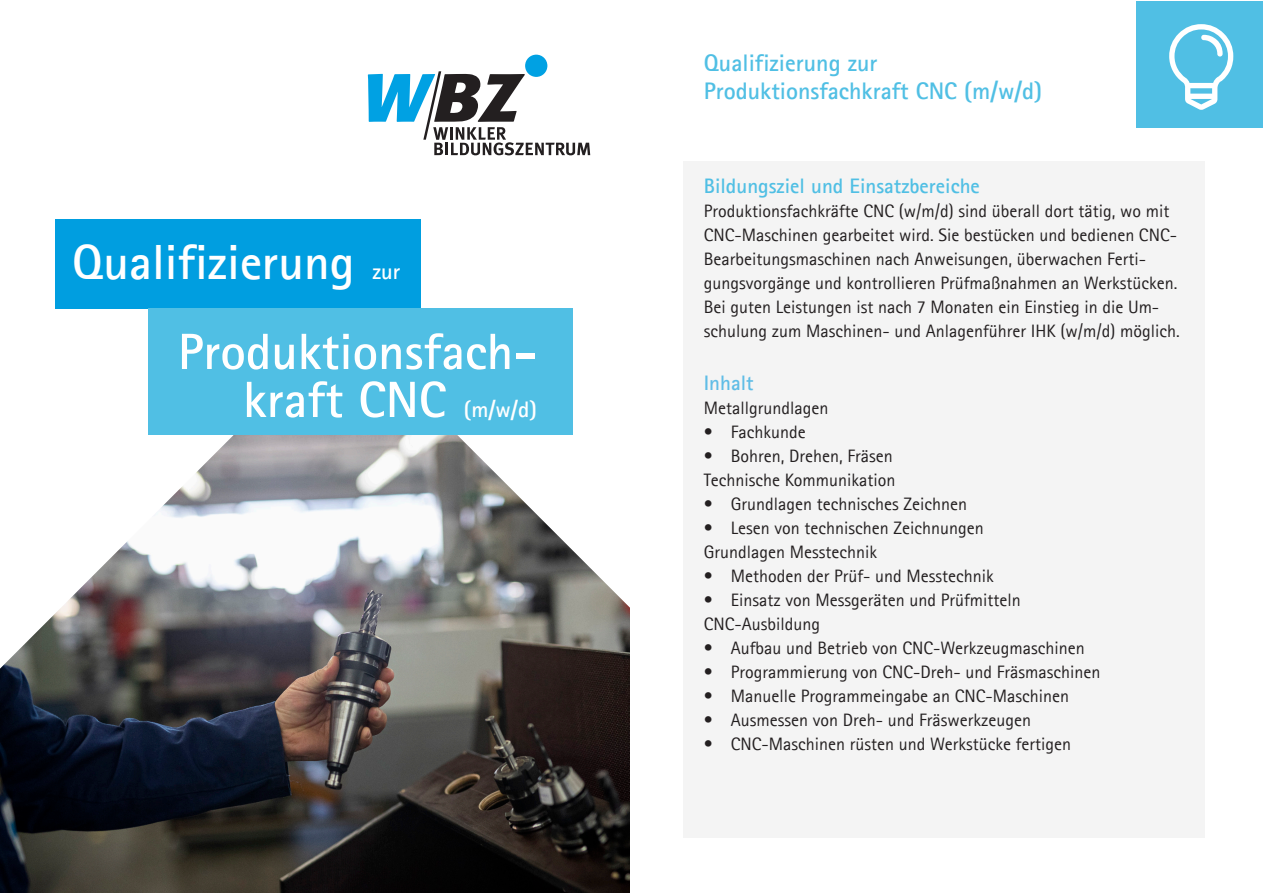
<style>
.page{position:relative;width:1263px;height:893px;background:#fff}
.page>*{position:absolute;margin:0;border:0;box-sizing:border-box;transform-origin:0 0}
.t1{font:700 51px/48px "Agfa Rotis Sans Serif";color:#fff;text-align:center}
.t2{font:700 49.5px "Agfa Rotis Sans Serif";color:#fff}
.t3{font:700 24px "Agfa Rotis Sans Serif";color:#50bfe4}
.t4{font:700 22.5px "Agfa Rotis Sans Serif";color:#fff}
.t5{font:700 21px "Agfa Rotis Sans Serif";color:#50bfe4}
.t6{font:700 21px "Agfa Rotis Sans Serif";color:#60bde6}
.t7{font:18px/24px "Agfa Rotis Sans Serif";color:#231f20}
.s1{font-size:22.5px}
</style>
<div class="page">
<img style="left:0;top:420px;width:630px;height:473px">
<div style="left:55px;top:219px;width:366px;height:90px;background:#009ee0"></div>
<div style="left:148px;top:309px;width:424px;height:126px;background:#50bfe4"></div>
<div style="left:525px;top:55px;width:22px;height:22px;background:#00a1e3;border-radius:50%"></div>
<svg style="left:368px;top:71px;width:222px;height:84px"></svg>
<div style="left:683px;top:161px;width:522px;height:676px;background:#f4f4f4"></div>
<div style="left:1137px;top:2px;width:126px;height:126px;background:#50bfe4"></div>
<p class="t2" style="left:72px;top:231px;width:329px">Qualifizierung <span class="s1">zur</span></p>
<p class="t1" style="left:178px;top:327px;width:360px">Produktionsfach&shy;kraft CNC</p>
<p class="t4" style="left:464px;top:395px;width:74px">(m/w/d)</p>
<p class="t3" style="left:704px;top:47px;width:175px">Qualifizierung zur</p>
<p class="t3" style="left:704px;top:76px;width:340px">Produktionsfachkraft CNC (m/w/d)</p>
<p class="t5" style="left:704px;top:173px;width:278px">Bildungsziel und Einsatzbereiche</p>
<p class="t7" style="left:704px;top:199px;width:475px">Produktionsfachkräfte CNC (w/m/d) sind überall dort tätig, wo mit CNC-Maschinen gearbeitet wird. Sie bestücken und bedienen CNC-Bearbeitungsmaschinen nach Anweisungen, überwachen Ferti&shy;gungsvorgänge und kontrollieren Prüfmaßnahmen an Werkstücken.</p>
<p class="t7" style="left:704px;top:295px;width:477px">Bei guten Leistungen ist nach 7 Monaten ein Einstieg in die Um&shy;schulung zum Maschinen- und Anlagenführer IHK (w/m/d) möglich.</p>
<p class="t6" style="left:704px;top:369px;width:51px">Inhalt</p>
<p class="t7" style="left:704px;top:396px;width:126px">Metallgrundlagen</p>
<p class="t7" style="left:704px;top:420px;width:103px">• Fachkunde</p>
<p class="t7" style="left:704px;top:444px;width:190px">• Bohren, Drehen, Fräsen</p>
<p class="t7" style="left:704px;top:468px;width:193px">Technische Kommunikation</p>
<p class="t7" style="left:704px;top:492px;width:265px">• Grundlagen technisches Zeichnen</p>
<p class="t7" style="left:704px;top:516px;width:281px">• Lesen von technischen Zeichnungen</p>
<p class="t7" style="left:704px;top:540px;width:175px">Grundlagen Messtechnik</p>
<p class="t7" style="left:704px;top:564px;width:291px">• Methoden der Prüf- und Messtechnik</p>
<p class="t7" style="left:704px;top:588px;width:318px">• Einsatz von Messgeräten und Prüfmitteln</p>
<p class="t7" style="left:704px;top:612px;width:118px">CNC-Ausbildung</p>
<p class="t7" style="left:704px;top:636px;width:382px">• Aufbau und Betrieb von CNC-Werkzeugmaschinen</p>
<p class="t7" style="left:704px;top:660px;width:398px">• Programmierung von CNC-Dreh- und Fräsmaschinen</p>
<p class="t7" style="left:704px;top:684px;width:367px">• Manuelle Programmeingabe an CNC-Maschinen</p>
<p class="t7" style="left:704px;top:708px;width:329px">• Ausmessen von Dreh- und Fräswerkzeugen</p>
<p class="t7" style="left:704px;top:732px;width:369px">• CNC-Maschinen rüsten und Werkstücke fertigen</p>
</div>
